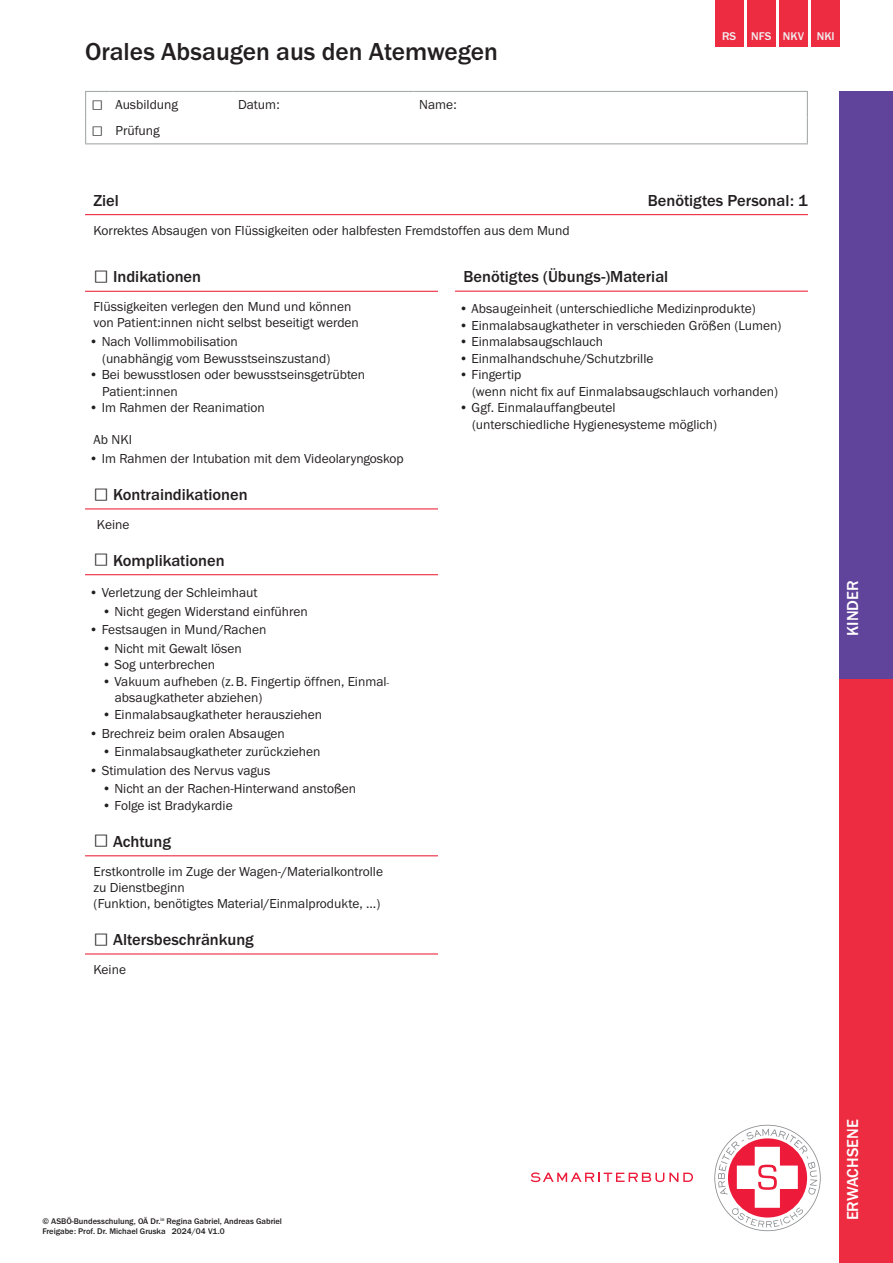
<style>
.page{position:relative;width:893px;height:1263px;background:#fff}
.page>*{position:absolute;margin:0;border:0;box-sizing:border-box;transform-origin:0 0}
.t1{font:500 25.5px "Franklin Gothic URW";color:#231f20}
.t2{font:500 16.5px "Franklin Gothic URW";color:#231f20}
.t3{font:500 16.5px "Franklin Gothic URW";color:#fff}
.t4{font:13.5px/16.5px "Franklin Gothic URW Boo";color:#231f20}
.t5{font:500 11.7px "Franklin Gothic URW";color:#f0f1f0}
.t6{font:500 8.55px/10.2px "Franklin Gothic URW";color:#231f20}
.s1{font-family:"Microsoft Sans Serif";font-size:19.5px}
.s2{font-family:"Microsoft Sans Serif";font-weight:400;font-size:25.5px}
</style>
<div class="page">
<hr style="left:110px;top:91px;width:122px;height:1px;background:#a7abab">
<hr style="left:232px;top:91px;width:181px;height:1px;background:#a7abab">
<hr style="left:413px;top:91px;width:395px;height:1px;background:#a7abab">
<svg style="left:807px;top:92px;width:1px;height:51px"></svg>
<svg style="left:85px;top:91px;width:25px;height:53px"></svg>
<hr style="left:110px;top:143px;width:122px;height:1px;background:#a7abab">
<hr style="left:232px;top:143px;width:181px;height:1px;background:#a7abab">
<hr style="left:413px;top:143px;width:395px;height:1px;background:#a7abab">
<svg style="left:714px;top:1125px;width:107px;height:106px"></svg>
<svg style="left:530px;top:1172px;width:163px;height:10px"></svg>
<div style="left:840px;top:678px;width:53px;height:585px;background:#ed2c42"></div>
<div style="left:840px;top:91px;width:53px;height:587px;background:#60439b"></div>
<div style="left:779px;top:0;width:29px;height:47px;background:#ed2c42"></div>
<div style="left:715px;top:0;width:28px;height:47px;background:#ed2c42"></div>
<div style="left:811px;top:0;width:29px;height:47px;background:#ed2c42"></div>
<div style="left:747px;top:0;width:28px;height:47px;background:#ed2c42"></div>
<hr style="left:455px;top:291px;width:353px;height:1px;background:#ed2c42">
<hr style="left:85px;top:291px;width:353px;height:1px;background:#ed2c42">
<hr style="left:85px;top:508px;width:353px;height:1px;background:#ed2c42">
<hr style="left:85px;top:574px;width:353px;height:1px;background:#ed2c42">
<hr style="left:85px;top:855px;width:353px;height:1px;background:#ed2c42">
<hr style="left:85px;top:953px;width:353px;height:1px;background:#ed2c42">
<hr style="left:85px;top:214px;width:723px;height:1px;background:#ed2c42">
<h1 class="t1" style="left:85px;top:35px;width:414px">Orales Absaugen aus den Atemwegen</h1>
<p class="t4" style="left:92px;top:96px;width:88px"><span class="s1">□</span> Ausbildung</p>
<p class="t4" style="left:238px;top:96px;width:43px">Datum:</p>
<p class="t4" style="left:419px;top:96px;width:39px">Name:</p>
<p class="t4" style="left:92px;top:122px;width:70px"><span class="s1">□</span> Prüfung</p>
<p class="t5" style="left:722px;top:29px;width:16px">RS</p>
<p class="t5" style="left:751px;top:29px;width:85px">NFS NKV NKI</p>
<p class="t2" style="left:94px;top:190px;width:27px">Ziel</p>
<p class="t2" style="left:648px;top:190px;width:162px">Benötigtes Personal: 1</p>
<p class="t4" style="left:94px;top:221px;width:478px">Korrektes Absaugen von Flüssigkeiten oder halbfesten Fremdstoffen aus dem Mund</p>
<p class="t2" style="left:94px;top:266px;width:109px"><span class="s2">□</span> Indikationen</p>
<p class="t4" style="left:94px;top:298px;width:267px">Flüssigkeiten verlegen den Mund und können von Patient:innen nicht selbst beseitigt werden</p>
<p class="t4" style="left:102px;top:333px;width:230px;text-indent:-13px">• Nach Vollimmobilisation<br>(unabhängig vom Bewusstseinszustand)</p>
<p class="t4" style="left:102px;top:366px;width:265px;text-indent:-13px">• Bei bewusstlosen oder bewusstseinsgetrübten<br>Patient:innen</p>
<p class="t4" style="left:89px;top:399px;width:177px">• Im Rahmen der Reanimation</p>
<p class="t4" style="left:94px;top:431px;width:40px">Ab NKI</p>
<p class="t4" style="left:89px;top:450px;width:316px">• Im Rahmen der Intubation mit dem Videolaryngoskop</p>
<p class="t2" style="left:94px;top:484px;width:156px"><span class="s2">□</span> Kontraindikationen</p>
<p class="t4" style="left:97px;top:516px;width:34px">Keine</p>
<p class="t2" style="left:94px;top:550px;width:133px"><span class="s2">□</span> Komplikationen</p>
<p class="t4" style="left:89px;top:584px;width:170px">• Verletzung der Schleimhaut</p>
<p class="t4" style="left:102px;top:603px;width:207px">• Nicht gegen Widerstand einführen</p>
<p class="t4" style="left:89px;top:621px;width:179px">• Festsaugen in Mund/Rachen</p>
<p class="t4" style="left:102px;top:640px;width:141px">• Nicht mit Gewalt lösen</p>
<p class="t4" style="left:102px;top:656px;width:115px">• Sog unterbrechen</p>
<p class="t4" style="left:115px;top:673px;width:276px;text-indent:-13px">• Vakuum aufheben (z.B. Fingertip öffnen, Einmal&shy;absaugkatheter abziehen)</p>
<p class="t4" style="left:102px;top:706px;width:222px">• Einmalabsaugkatheter herausziehen</p>
<p class="t4" style="left:89px;top:724px;width:197px">• Brechreiz beim oralen Absaugen</p>
<p class="t4" style="left:102px;top:743px;width:220px">• Einmalabsaugkatheter zurückziehen</p>
<p class="t4" style="left:89px;top:762px;width:183px">• Stimulation des Nervus vagus</p>
<p class="t4" style="left:102px;top:780px;width:256px">• Nicht an der Rachen-Hinterwand anstoßen</p>
<p class="t4" style="left:102px;top:797px;width:132px">• Folge ist Bradykardie</p>
<p class="t2" style="left:94px;top:831px;width:79px"><span class="s2">□</span> Achtung</p>
<p class="t4" style="left:94px;top:863px;width:291px">Erstkontrolle im Zuge der Wagen-/Materialkontrolle zu Dienstbeginn<br>(Funktion, benötigtes Material/Einmalprodukte, …)</p>
<p class="t2" style="left:94px;top:929px;width:162px"><span class="s2">□</span> Altersbeschränkung</p>
<p class="t4" style="left:94px;top:961px;width:34px">Keine</p>
<p class="t2" style="left:463px;top:266px;width:206px">Benötigtes (Übungs-)Material</p>
<p class="t4" style="left:459px;top:300px;width:298px">• Absaugeinheit (unterschiedliche Medizinprodukte)</p>
<p class="t4" style="left:459px;top:317px;width:324px">• Einmalabsaugkatheter in verschieden Größen (Lumen)</p>
<p class="t4" style="left:459px;top:333px;width:145px">• Einmalabsaugschlauch</p>
<p class="t4" style="left:459px;top:350px;width:196px">• Einmalhandschuhe/Schutzbrille</p>
<p class="t4" style="left:472px;top:366px;width:308px;text-indent:-13px">• Fingertip<br>(wenn nicht fix auf Einmalabsaugschlauch vorhanden)</p>
<p class="t4" style="left:472px;top:399px;width:246px;text-indent:-13px">• Ggf. Einmalauffangbeutel<br>(unterschiedliche Hygienesysteme möglich)</p>
<p class="t3" style="left:842px;top:636px;width:57px;rotate:-90deg">KINDER</p>
<p class="t6" style="left:43px;top:1215px;width:241px">© ASBÖ-Bundesschulung, OÄ Dr.<sup>in</sup> Regina Gabriel, Andreas Gabriel<br>Freigabe: Prof. Dr. Michael Gruska 2024/04 V1.0</p>
<p class="t3" style="left:842px;top:1220px;width:102px;rotate:-90deg">ERWACHSENE</p>
</div>
